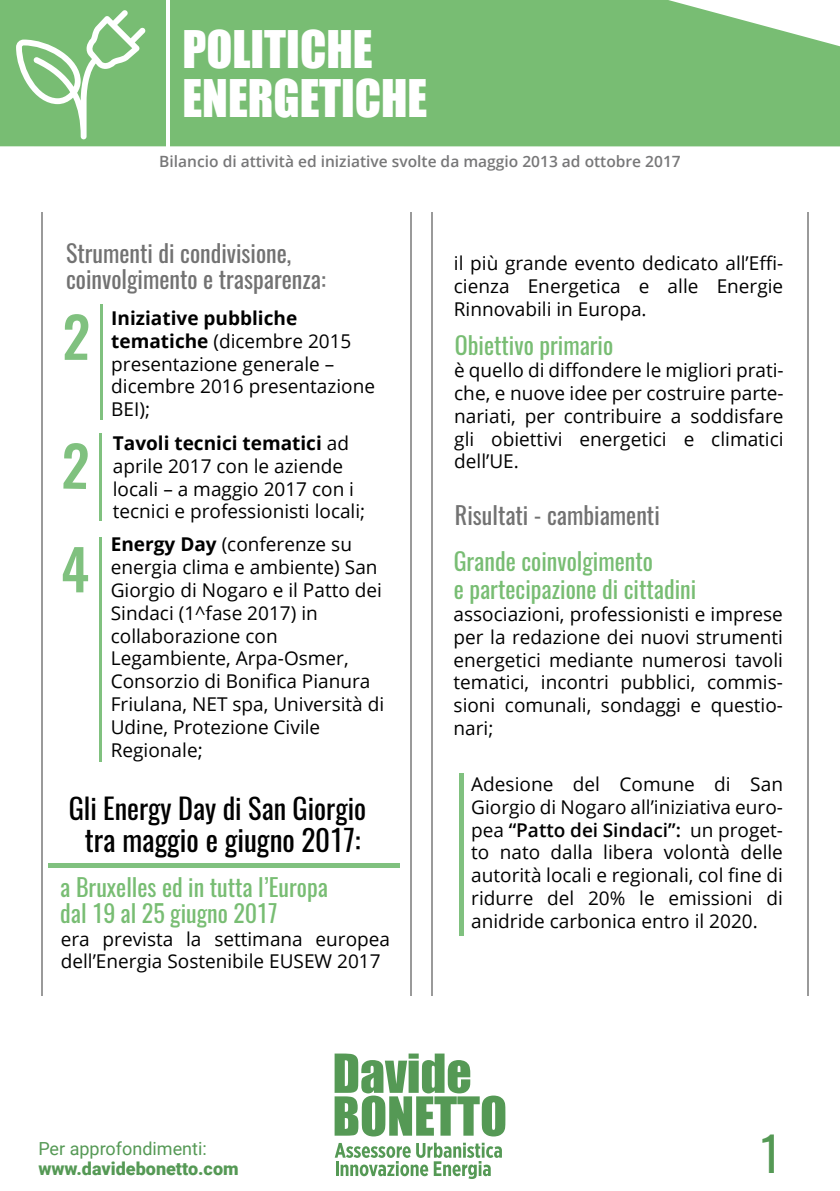
<style>
.page{position:relative;width:840px;height:1191px;background:#fff}
.page>*{position:absolute;margin:0;border:0;box-sizing:border-box;transform-origin:0 0}
.t1{font:500 55.8px "Oswald";color:#80c17f}
.t2{font:47.6px/49.2px "Impact";color:#fff}
.t3{font:46.4px "Oswald";color:#595}
.t4{font:29.2px "Oswald";color:#010101}
.t5{font:28.2px "Oswald";color:#010101}
.t6{font:24px/28px "Oswald";color:#78bd73}
.t7{font:24px/26px "Oswald";color:#727272}
.t8{font:19px/22.8px "Open Sans";color:#010101}
.t9{font:900 18px "Roboto";color:#595}
.t10{font:18px "Roboto";color:#595}
.t11{font:600 15.6px "Open Sans";color:#777778}
.s1{font-weight:700}
.s2{font-weight:600}
</style>
<div class="page">
<hr style="left:100px;top:304px;width:3px;height:116px;background:#80c17f">
<hr style="left:99px;top:537px;width:2px;height:224px;background:#80c17f">
<hr style="left:99px;top:433px;width:3px;height:88px;background:#80c17f">
<hr style="left:459px;top:773px;width:4px;height:162px;background:#80c17f">
<hr style="left:42px;top:212px;width:1px;height:783px;background:#000">
<hr style="left:410px;top:212px;width:1px;height:783px;background:#000">
<hr style="left:431px;top:212px;width:1px;height:783px;background:#000">
<hr style="left:807px;top:212px;width:1px;height:783px;background:#000">
<div style="left:0;top:0;width:839px;height:146px;background:#78bd73"></div>
<hr style="left:167px;top:0;width:3px;height:147px;background:#fff">
<svg style="left:16px;top:10px;width:129px;height:129px"></svg>
<svg style="left:334px;top:1053px;width:171px;height:83px"></svg>
<svg style="left:334px;top:1142px;width:167px;height:37px"></svg>
<hr style="left:48px;top:863px;width:351px;height:4px;background:#80c17f">
<h2 class="t2" style="left:182px;top:23px;width:246px">POLITICHE<br>ENERGETICHE</h2>
<p class="t11" style="left:159px;top:151px;width:522px">Bilancio di attività ed iniziative svolte da maggio 2013 ad ottobre 2017</p>
<p class="t7" style="left:66px;top:238px;width:261px">Strumenti di condivisione, coinvolgimento e trasparenza:</p>
<p class="t8" style="left:111px;top:306px;width:265px"><span class="s1">Iniziative pubbliche tematiche</span> (dicembre 2015 presentazione generale – dicembre 2016 presentazione<br>BEI);</p>
<p class="t8" style="left:113px;top:431px;width:254px"><span class="s1">Tavoli tecnici tematici</span> ad aprile 2017 con le aziende locali – a maggio 2017 con i tecnici e professionisti locali;</p>
<p class="t8" style="left:111px;top:532px;width:275px"><span class="s1">Energy Day</span> (conferenze su energia clima e ambiente) San<br>Giorgio di Nogaro e il Patto dei<br>Sindaci (1^fase 2017) in collaborazione con<br>Legambiente, Arpa-Osmer,<br>Consorzio di Bonifica Pianura<br>Friulana, NET spa, Università di<br>Udine, Protezione Civile<br>Regionale;</p>
<h1 class="t1" style="left:62px;top:308px;width:30px">2</h1>
<h1 class="t1" style="left:61px;top:540px;width:30px">4</h1>
<h3 class="t5" style="left:69px;top:783px;width:299px">Gli Energy Day di San Giorgio</h3>
<h3 class="t4" style="left:85px;top:814px;width:277px">tra maggio e giugno 2017:</h3>
<p class="t6" style="left:60px;top:872px;width:269px;line-height:26px">a Bruxelles ed in tutta l’Europa dal 19 al 25 giugno 2017</p>
<p class="t8" style="left:61px;top:926px;width:330px">era prevista la settimana europea dell’Energia Sostenibile EUSEW 2017</p>
<p class="t10" style="left:38px;top:1136px;width:170px">Per approfondimenti:</p>
<p class="t9" style="left:38px;top:1156px;width:202px">www.davidebonetto.com</p>
<p class="t8" style="left:453px;top:252px;width:331px;text-align:justify">il più grande evento dedicato all’Effi&shy;cienza Energetica e alle Energie Rinnovabili in Europa.</p>
<p class="t6" style="left:454px;top:329px;width:160px">Obiettivo primario</p>
<p class="t8" style="left:454px;top:358px;width:331px;text-align:justify">è quello di diffondere le migliori prati&shy;che, e nuove idee per costruire parte&shy;nariati, per contribuire a soddisfare gli obiettivi energetici e climatici dell’UE.</p>
<p class="t7" style="left:454px;top:500px;width:206px">Risultati - cambiamenti</p>
<p class="t6" style="left:453px;top:544px;width:244px">Grande coinvolgimento<br>e partecipazione di cittadini</p>
<p class="t8" style="left:453px;top:602px;width:331px;text-align:justify">associazioni, professionisti e imprese per la redazione dei nuovi strumenti energetici mediante numerosi tavoli tematici, incontri pubblici, commis&shy;sioni comunali, sondaggi e questio&shy;nari;</p>
<p class="t8" style="left:471px;top:772px;width:313px;text-align:justify">Adesione del Comune di San Giorgio di Nogaro all’iniziativa euro&shy;pea <span class="s2">“Patto dei Sindaci”:</span> un proget&shy;to nato dalla libera volontà delle autorità locali e regionali, col fine di ridurre del 20% le emissioni di anidride carbonica entro il 2020.</p>
<h3 class="t3" style="left:758px;top:1112px;width:23px">1</h3>
</div>
